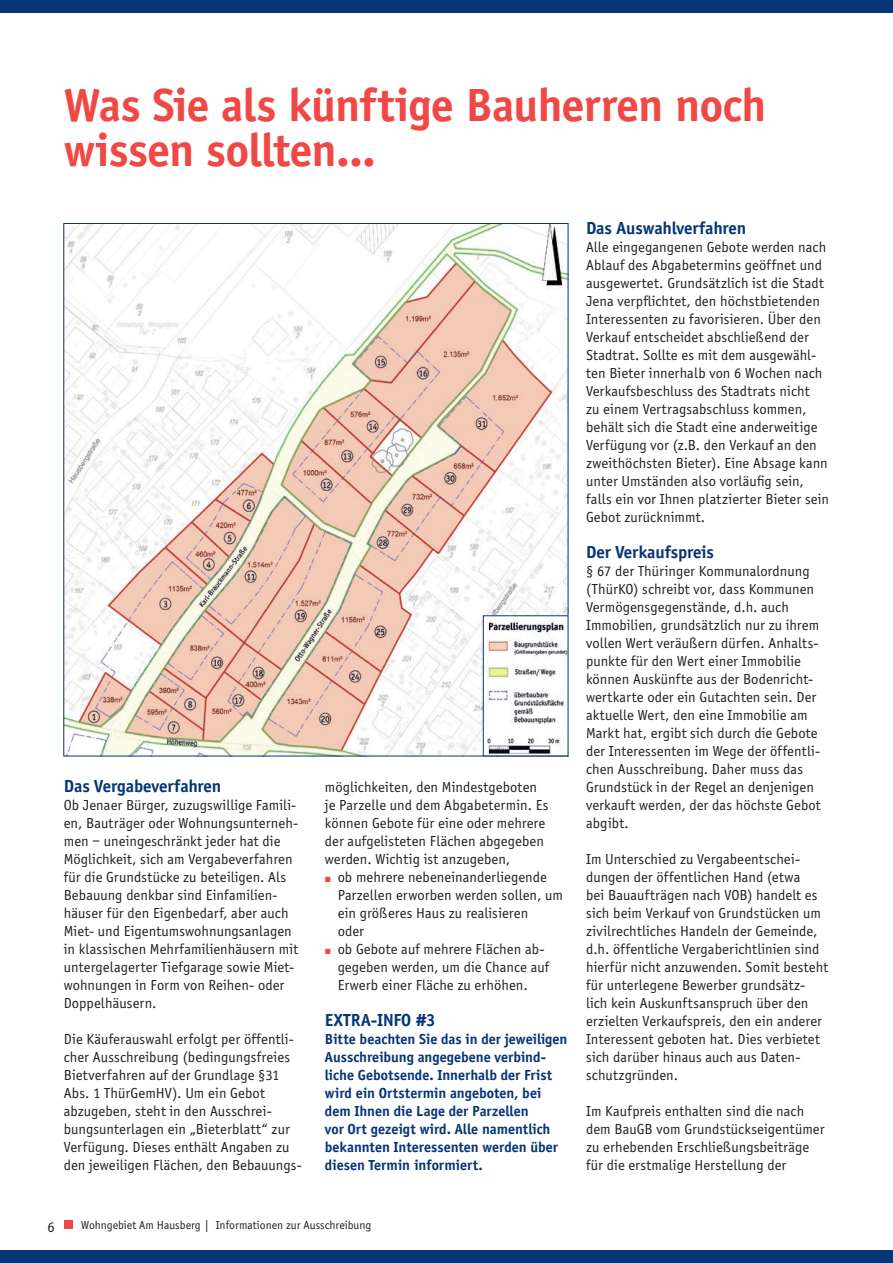
<style>
.page{position:relative;width:893px;height:1263px;background:#fff}
.page>*{position:absolute;margin:0;border:0;box-sizing:border-box;transform-origin:0 0}
.Head_1{font:700 48px/45px "Officina Sans";letter-spacing:-.01em;color:#ef4845}
.Head_2{font:700 18px "Officina Sans";letter-spacing:-.01em;color:#083575}
.Copy{font:700 18px "Officina Sans";letter-spacing:.01em;color:#083575}
.Copy-2{font:15px/18px "Officina Sans";letter-spacing:.005em;color:#231f20}
.Copy-3{font:700 15px/18px "Officina Sans";color:#083575}
.t1{font:12px "Officina Sans";color:#231f20}
</style>
<div class="page">
<div style="left:0;top:0;width:893px;height:13px;background:#083575"></div>
<div style="left:0;top:1250px;width:893px;height:13px;background:#083575"></div>
<img style="left:66px;top:225px;width:500px;height:529px">
<div style="left:64px;top:1220px;width:8px;height:9px;background:#ef4845"></div>
<img style="left:485px;top:617px;width:81px;height:137px">
<div style="left:483px;top:615px;width:85px;height:141px;border:1px solid #083575"></div>
<p class="Head_1" style="left:64px;top:82px;width:704px">Was Sie als künftige Bauherren noch wissen sollten...</p>
<p class="Head_2" style="left:64px;top:775px;width:159px">Das Vergabeverfahren</p>
<p class="Copy-2" style="left:64px;top:796px;width:236px">Ob Jenaer Bürger, zuzugswillige Famili&shy;en, Bauträger oder Wohnungsunterneh&shy;men – uneingeschränkt jeder hat die Möglichkeit, sich am Vergabeverfahren für die Grundstücke zu beteiligen. Als Bebauung denkbar sind Einfamilien&shy;häuser für den Eigenbedarf, aber auch Miet- und Eigentumswohnungsanlagen in klassischen Mehrfamilienhäusern mit untergelagerter Tiefgarage sowie Miet&shy;wohnungen in Form von Reihen- oder Doppelhäusern.</p>
<p class="Copy-2" style="left:64px;top:1030px;width:239px">Die Käuferauswahl erfolgt per öffentli&shy;cher Ausschreibung (bedingungsfreies Bietverfahren auf der Grundlage §31<br>Abs. 1 ThürGemHV). Um ein Gebot abzugeben, steht in den Ausschrei&shy;bungsunterlagen ein „Bieterblatt“ zur Verfügung. Dieses enthält Angaben zu den jeweiligen Flächen, den Bebauungs-</p>
<p class="Copy-2" style="left:325px;top:778px;width:225px">möglichkeiten, den Mindestgeboten je Parzelle und dem Abgabetermin. Es können Gebote für eine oder mehrere der aufgelisteten Flächen abgegeben werden. Wichtig ist anzugeben,</p>
<p class="Copy-2" style="left:338px;top:868px;width:227px">ob mehrere nebeneinanderliegende<br>Parzellen erworben werden sollen, um ein größeres Haus zu realisieren<br>oder</p>
<p class="Copy-2" style="left:338px;top:940px;width:213px">ob Gebote auf mehrere Flächen ab&shy;gegeben werden, um die Chance auf<br>Erwerb einer Fläche zu erhöhen.</p>
<p class="Copy" style="left:325px;top:1009px;width:112px">EXTRA-INFO #3</p>
<p class="Copy-3" style="left:325px;top:1030px;width:244px">Bitte beachten Sie das in der jeweiligen Ausschreibung angegebene verbind&shy;liche Gebotsende. Innerhalb der Frist wird ein Ortstermin angeboten, bei dem Ihnen die Lage der Parzellen<br>vor Ort gezeigt wird. Alle namentlich bekannten Interessenten werden über diesen Termin informiert.</p>
<p class="Copy-2" style="left:47px;top:1218px;width:9px">6</p>
<p class="t1" style="left:81px;top:1219px;width:291px">Wohngebiet Am Hausberg | Informationen zur Ausschreibung</p>
<p class="Head_2" style="left:586px;top:217px;width:162px">Das Auswahlverfahren</p>
<p class="Copy-2" style="left:586px;top:238px;width:245px">Alle eingegangenen Gebote werden nach Ablauf des Abgabetermins geöffnet und ausgewertet. Grundsätzlich ist die Stadt Jena verpflichtet, den höchstbietenden Interessenten zu favorisieren. Über den Verkauf entscheidet abschließend der Stadtrat. Sollte es mit dem ausgewähl&shy;ten Bieter innerhalb von 6 Wochen nach Verkaufsbeschluss des Stadtrats nicht<br>zu einem Vertragsabschluss kommen, behält sich die Stadt eine anderweitige Verfügung vor (z.B. den Verkauf an den zweithöchsten Bieter). Eine Absage kann unter Umständen also vorläufig sein, falls ein vor Ihnen platzierter Bieter sein Gebot zurücknimmt.</p>
<p class="Head_2" style="left:586px;top:541px;width:129px">Der Verkaufspreis</p>
<p class="Copy-2" style="left:586px;top:562px;width:236px">§ 67 der Thüringer Kommunalordnung (ThürKO) schreibt vor, dass Kommunen Vermögensgegenstände, d.h. auch Immobilien, grundsätzlich nur zu ihrem vollen Wert veräußern dürfen. Anhalts&shy;punkte für den Wert einer Immobilie können Auskünfte aus der Bodenricht&shy;wertkarte oder ein Gutachten sein. Der aktuelle Wert, den eine Immobilie am Markt hat, ergibt sich durch die Gebote der Interessenten im Wege der öffentli&shy;chen Ausschreibung. Daher muss das Grundstück in der Regel an denjenigen verkauft werden, der das höchste Gebot abgibt.</p>
<p class="Copy-2" style="left:586px;top:850px;width:244px">Im Unterschied zu Vergabeentschei&shy;dungen der öffentlichen Hand (etwa<br>bei Bauaufträgen nach VOB) handelt es sich beim Verkauf von Grundstücken um zivilrechtliches Handeln der Gemeinde, d.h. öffentliche Vergaberichtlinien sind hierfür nicht anzuwenden. Somit besteht für unterlegene Bewerber grundsätz&shy;lich kein Auskunftsanspruch über den erzielten Verkaufspreis, den ein anderer Interessent geboten hat. Dies verbietet sich darüber hinaus auch aus Daten&shy;schutzgründen.</p>
<p class="Copy-2" style="left:586px;top:1102px;width:240px">Im Kaufpreis enthalten sind die nach dem BauGB vom Grundstückseigentümer zu erhebenden Erschließungsbeiträge für die erstmalige Herstellung der</p>
</div>
